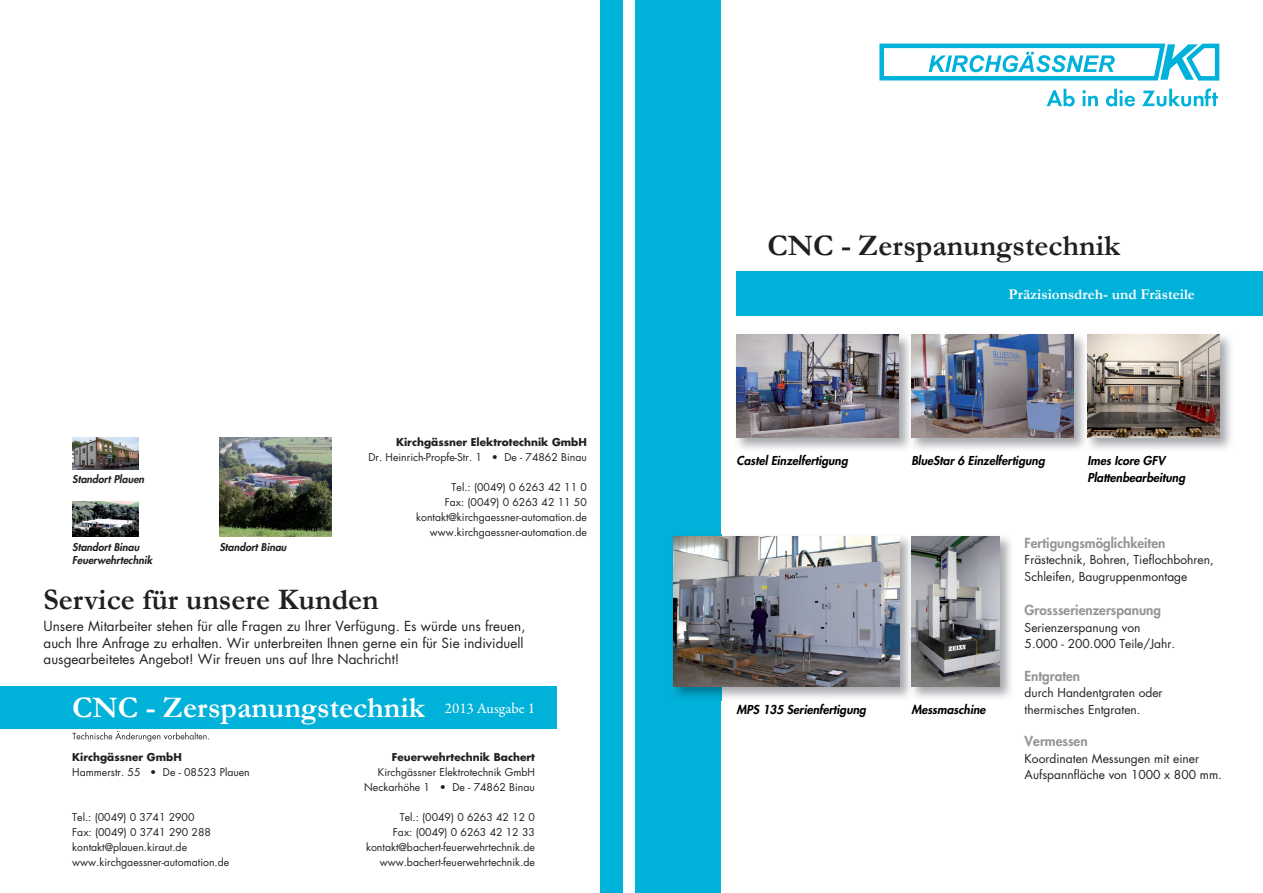
<style>
.page{position:relative;width:1263px;height:893px;background:#fff}
.page>*{position:absolute;margin:0;border:0;box-sizing:border-box;transform-origin:0 0}
.t1{font:700 30px "Garamond";color:#231f20}
.t2{font:700 30px "Garamond";color:#fff}
.t3{font:700 15px "Garamond";color:#fff}
.t4{font:15px "Garamond Premr Pro";color:#fff}
.t5{font:13.5px/16.5px "Futura";color:#231f20}
.t6{font:800 13.5px "Futura";color:#939598}
.t7{font:12px/16.5px "Futura";color:#231f20}
.t8{font:italic 800 12px/16.5px "Futura";color:#000}
.t9{font:10.5px/15px "Futura";color:#231f20;text-align:right}
.t10{font:700 10.5px "Futura";color:#231f20}
.t11{font:italic 800 10.5px/12.6px "Futura";color:#231f20}
</style>
<div class="page">
<div style="left:636px;top:0;width:85px;height:893px;background:#00b1d9"></div>
<div style="left:737px;top:271px;width:526px;height:45px;background:#00b1d9"></div>
<div style="left:601px;top:0;width:22px;height:893px;background:#00b1d9"></div>
<div style="left:0;top:686px;width:557px;height:43px;background:#00b1d9"></div>
<svg style="left:72px;top:731px;width:137px;height:11px"></svg>
<img style="left:219px;top:438px;width:113px;height:99px">
<img style="left:72px;top:501px;width:67px;height:36px">
<img style="left:72px;top:438px;width:67px;height:31px">
<img style="left:1088px;top:334px;width:143px;height:115px">
<img style="left:1088px;top:335px;width:131px;height:103px">
<img style="left:913px;top:334px;width:172px;height:115px">
<img style="left:1087px;top:334px;width:1px;height:104px">
<img style="left:913px;top:335px;width:160px;height:103px">
<img style="left:673px;top:534px;width:236px;height:167px">
<img style="left:674px;top:537px;width:225px;height:149px">
<img style="left:736px;top:334px;width:173px;height:115px">
<img style="left:909px;top:334px;width:4px;height:104px">
<img style="left:736px;top:335px;width:162px;height:103px">
<svg style="left:879px;top:43px;width:341px;height:63px"></svg>
<img style="left:914px;top:536px;width:97px;height:162px">
<img style="left:909px;top:536px;width:5px;height:157px">
<img style="left:911px;top:537px;width:88px;height:149px">
<p class="t11" style="left:72px;top:473px;width:73px">Standort Plauen</p>
<p class="t11" style="left:72px;top:541px;width:81px">Standort Binau<br>Feuerwehrtechnik</p>
<p class="t11" style="left:219px;top:540px;width:69px">Standort Binau</p>
<p class="t10" style="left:396px;top:435px;width:192px">Kirchgässner Elektrotechnik GmbH</p>
<p class="t9" style="left:368px;top:450px;width:220px">Dr. Heinrich-Propfe-Str. 1 • De - 74862 Binau</p>
<p class="t9" style="left:416px;top:480px;width:172px">Tel.: (0049) 0 6263 42 11 0<br>Fax: (0049) 0 6263 42 11 50 kontakt@kirchgaessner-automation.de www.kirchgaessner-automation.de</p>
<h1 class="t1" style="left:44px;top:579px;width:337px">Service für unsere Kunden</h1>
<p class="t5" style="left:44px;top:618px;width:483px">Unsere Mitarbeiter stehen für alle Fragen zu Ihrer Verfügung. Es würde uns freuen, auch Ihre Anfrage zu erhalten. Wir unterbreiten Ihnen gerne ein für Sie individuell ausgearbeitetes Angebot! Wir freuen uns auf Ihre Nachricht!</p>
<h1 class="t2" style="left:72px;top:687px;width:354px">CNC - Zerspanungstechnik</h1>
<p class="t10" style="left:72px;top:749px;width:111px">Kirchgässner GmbH</p>
<p class="t9" style="left:72px;top:764px;width:179px">Hammerstr. 55 • De - 08523 Plauen</p>
<p class="t9" style="left:72px;top:809px;width:159px;text-align:left">Tel.: (0049) 0 3741 2900<br>Fax: (0049) 0 3741 290 288 kontakt@plauen.kiraut.de www.kirchgaessner-automation.de</p>
<h2 class="t4" style="left:445px;top:700px;width:92px">2013 Ausgabe 1</h2>
<p class="t10" style="left:392px;top:749px;width:145px">Feuerwehrtechnik Bachert</p>
<p class="t9" style="left:364px;top:764px;width:172px">Kirchgässner Elektrotechnik GmbH<br>Neckarhöhe 1 • De - 74862 Binau</p>
<p class="t9" style="left:366px;top:809px;width:170px">Tel.: (0049) 0 6263 42 12 0<br>Fax: (0049) 0 6263 42 12 33 kontakt@bachert-feuerwehrtechnik.de www.bachert-feuerwehrtechnik.de</p>
<h1 class="t1" style="left:767px;top:225px;width:354px">CNC - Zerspanungstechnik</h1>
<h2 class="t3" style="left:1009px;top:284px;width:188px">Präzisionsdreh- und Frästeile</h2>
<p class="t8" style="left:736px;top:452px;width:113px">Castel Einzelfertigung</p>
<p class="t8" style="left:1087px;top:452px;width:99px">Imes Icore GFV<br>Plattenbearbeitung</p>
<p class="t8" style="left:911px;top:452px;width:135px">BlueStar 6 Einzelfertigung</p>
<p class="t8" style="left:736px;top:701px;width:131px">MPS 135 Serienfertigung</p>
<p class="t8" style="left:911px;top:701px;width:76px">Messmaschine</p>
<p class="t6" style="left:1025px;top:534px;width:142px">Fertigungsmöglichkeiten</p>
<p class="t7" style="left:1025px;top:551px;width:191px">Frästechnik, Bohren, Tieflochbohren,<br>Schleifen, Baugruppenmontage</p>
<p class="t6" style="left:1025px;top:601px;width:138px">Grossserienzerspanung</p>
<p class="t7" style="left:1025px;top:619px;width:152px">Serienzerspanung von<br>5.000 - 200.000 Teile/Jahr.</p>
<p class="t6" style="left:1025px;top:667px;width:57px">Entgraten</p>
<p class="t7" style="left:1025px;top:684px;width:139px">durch Handentgraten oder thermisches Entgraten.</p>
<p class="t6" style="left:1025px;top:732px;width:65px">Vermessen</p>
<p class="t7" style="left:1025px;top:750px;width:199px">Koordinaten Messungen mit einer<br>Aufspannfläche von 1000 x 800 mm.</p>
</div>
